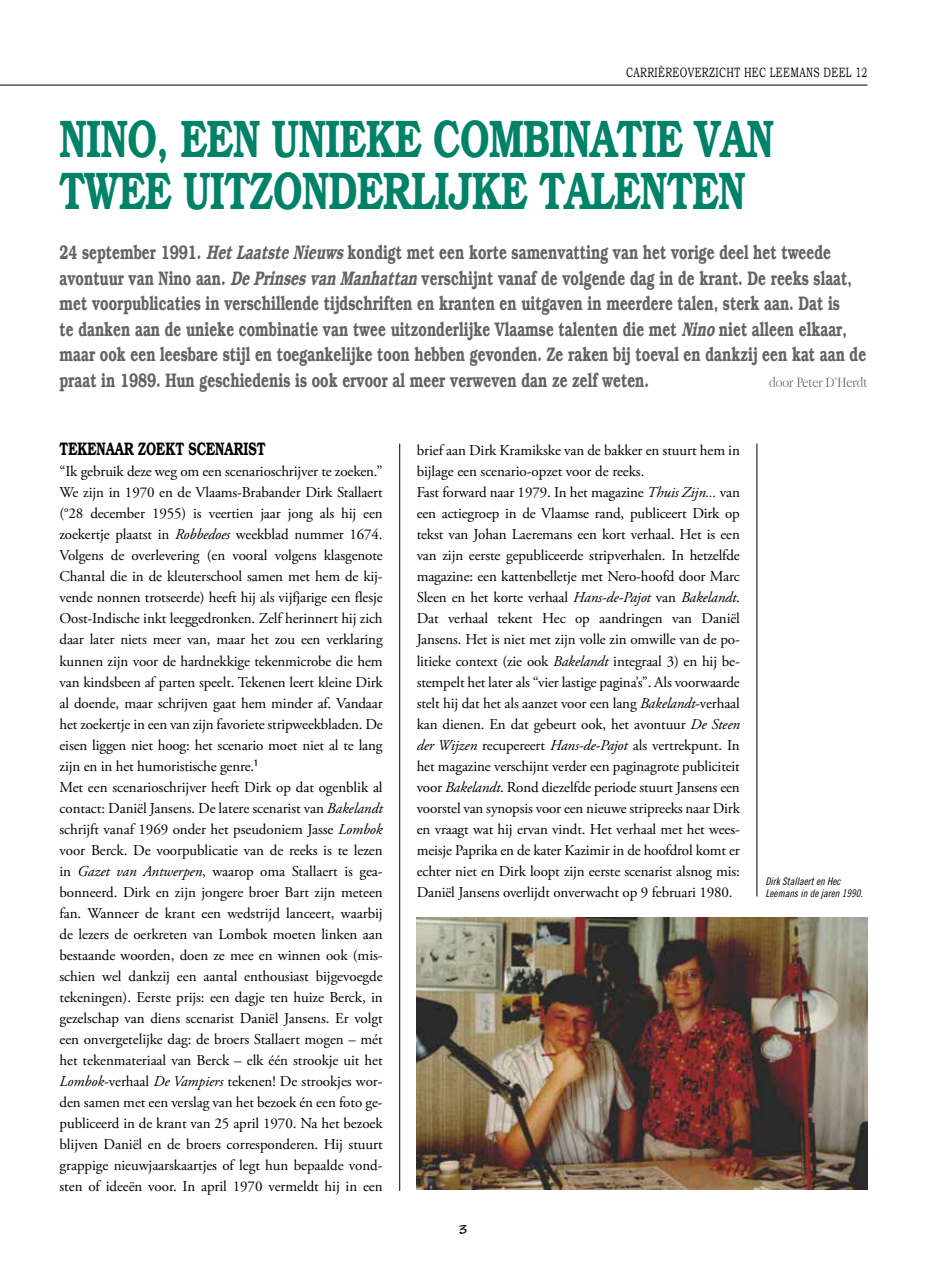
<style>
.page{position:relative;width:927px;height:1276px;background:#fff}
.page>*{position:absolute;margin:0;border:0;box-sizing:border-box;transform-origin:0 0}
.t1{font:600 52.5px/52.5px "Bookman";letter-spacing:-.01em;color:#008269;scale:.7 1}
.t2{font:600 19.5px/25.5px "Bookman";color:#646363;scale:.7 1}
.t3{font:600 18px "Bookman";color:#000;scale:.7 1}
.t4{font:15px/21px "Adobe Garamond Pro";letter-spacing:-.01em;color:#000}
.t5{font:300 15px "Apple Garamond";color:#646363}
.t6{font:13.5px "Bookman Old Style";letter-spacing:.04em;color:#000;scale:.7 1}
.t7{font:12px "Trolley Normal";color:#000}
.t8{font:10.5px/12px "Trade Gothic Cond Eighteen Obl";color:#000}
.s1{font-style:italic}
</style>
<div class="page">
<hr style="left:399px;top:443px;width:1px;height:748px;background:#000">
<hr style="left:757px;top:443px;width:1px;height:453px;background:#000">
<hr style="left:0;top:85px;width:867px;height:1px;background:#000">
<img style="left:417px;top:917px;width:450px;height:272px">
<p class="t6" style="left:626px;top:64px;width:346px">CARRIÈREOVERZICHT HEC LEEMANS DEEL 12</p>
<h1 class="t1" style="left:60px;top:113px;width:1022px">NINO, EEN UNIEKE COMBINATIE VAN<br>TWEE UITZONDERLIJKE TALENTEN</h1>
<p class="t2" style="left:60px;top:240px;width:1154px">24 september 1991. <span class="s1">HetLaatsteNieuws</span>kondigt met een korte samenvatting van het vorige deel het tweede avontuur van Nino aan. <span class="s1">DePrinsesvan Manhattan</span> verschijnt vanaf de volgende dag in de krant. De reeks slaat, met voorpublicaties in verschillende tijdschriften en kranten en uitgaven in meerdere talen, sterk aan. Dat is<br>te danken aan de unieke combinatie van twee uitzonderlijke Vlaamse talenten die met <span class="s1">Nino</span>niet alleen elkaar, maar ook een leesbare stijl en toegankelijke toon hebben gevonden. Ze raken bij toeval en dankzij een kat aan de praat in 1989. Hun geschiedenis is ook ervoor al meer verweven dan ze zelf weten.</p>
<p class="t5" style="left:769px;top:373px;width:100px">door Peter D’Herdt</p>
<p class="t3" style="left:60px;top:438px;width:296px">TEKENAAR ZOEKT SCENARIST</p>
<p class="t4" style="left:60px;top:462px;width:325px">“Ik gebruik deze weg om een scenarioschrijver te zoeken.” We zijn in 1970 en de Vlaams-Brabander Dirk Stallaert (°28 december 1955) is veertien jaar jong als hij een zoekertje plaatst in <span class="s1">Robbedoes</span> weekblad nummer 1674.<br>Volgens de overlevering (en vooral volgens klasgenote Chantal die in de kleuterschool samen met hem de kij&shy;vende nonnen trotseerde) heeft hij als vijfjarige een flesje Oost-Indische inkt leeggedronken. Zelf herinnert hij zich daar later niets meer van, maar het zou een verklaring kunnen zijn voor de hardnekkige tekenmicrobe die hem van kindsbeen af parten speelt. Tekenen leert kleine Dirk al doende, maar schrijven gaat hem minder af. Vandaar het zoekertje in een van zijn favoriete stripweekbladen. De eisen liggen niet hoog: het scenario moet niet al te lang zijn en in het humoristische genre.<sup>1<br></sup>Met een scenarioschrijver heeft Dirk op dat ogenblik al contact: Daniël Jansens. De latere scenarist van <span class="s1">Bakelandt </span>schrijft vanaf 1969 onder het pseudoniem Jasse <span class="s1">Lombok </span>voor Berck. De voorpublicatie van de reeks is te lezen in <span class="s1">Gazet van Antwerpen</span>, waarop oma Stallaert is gea&shy;bonneerd. Dirk en zijn jongere broer Bart zijn meteen fan. Wanneer de krant een wedstrijd lanceert, waarbij de lezers de oerkreten van Lombok moeten linken aan bestaande woorden, doen ze mee en winnen ook (mis&shy;schien wel dankzij een aantal enthousiast bijgevoegde tekeningen). Eerste prijs: een dagje ten huize Berck, in gezelschap van diens scenarist Daniël Jansens. Er volgt een onvergetelijke dag: de broers Stallaert mogen – mét het tekenmateriaal van Berck – elk één strookje uit het <span class="s1">Lombok</span>-verhaal <span class="s1">De Vampiers</span> tekenen! De strookjes wor&shy;den samen met een verslag van het bezoek én een foto ge&shy;publiceerd in de krant van 25 april 1970. Na het bezoek blijven Daniël en de broers corresponderen. Hij stuurt grappige nieuwjaarskaartjes of legt hun bepaalde vond&shy;sten of ideeën voor. In april 1970 vermeldt hij in een</p>
<p class="t4" style="left:417px;top:441px;width:325px">brief aan Dirk Kramikske van de bakker en stuurt hem in bijlage een scenario-opzet voor de reeks.<br>Fast forward naar 1979. In het magazine <span class="s1">Thuis Zijn...</span> van een actiegroep in de Vlaamse rand, publiceert Dirk op tekst van Johan Laeremans een kort verhaal. Het is een van zijn eerste gepubliceerde stripverhalen. In hetzelfde magazine: een kattenbelletje met Nero-hoofd door Marc Sleen en het korte verhaal <span class="s1">Hans-de-Pajot</span> van <span class="s1">Bakelandt</span>.<br>Dat verhaal tekent Hec op aandringen van Daniël Jansens. Het is niet met zijn volle zin omwille van de po&shy;litieke context (zie ook <span class="s1">Bakelandt</span> integraal 3) en hij be&shy;stempelt het later als “vier lastige pagina’s”. Als voorwaarde stelt hij dat het als aanzet voor een lang <span class="s1">Bakelandt</span>-verhaal kan dienen. En dat gebeurt ook, het avontuur <span class="s1">De Steen der Wijzen</span> recupereert <span class="s1">Hans-de-Pajot</span> als vertrekpunt. In het magazine verschijnt verder een paginagrote publiciteit voor <span class="s1">Bakelandt</span>. Rond diezelfde periode stuurt Jansens een voorstel van synopsis voor een nieuwe stripreeks naar Dirk en vraagt wat hij ervan vindt. Het verhaal met het wees&shy;meisje Paprika en de kater Kazimir in de hoofdrol komt er echter niet en Dirk loopt zijn eerste scenarist alsnog mis:<br>Daniël Jansens overlijdt onverwacht op 9 februari 1980.</p>
<p class="t8" style="left:765px;top:874px;width:99px">Dirk Stallaert en Hec<br>Leemans in de jaren 1990.</p>
<p class="t7" style="left:460px;top:1221px;width:9px">3</p>
</div>
